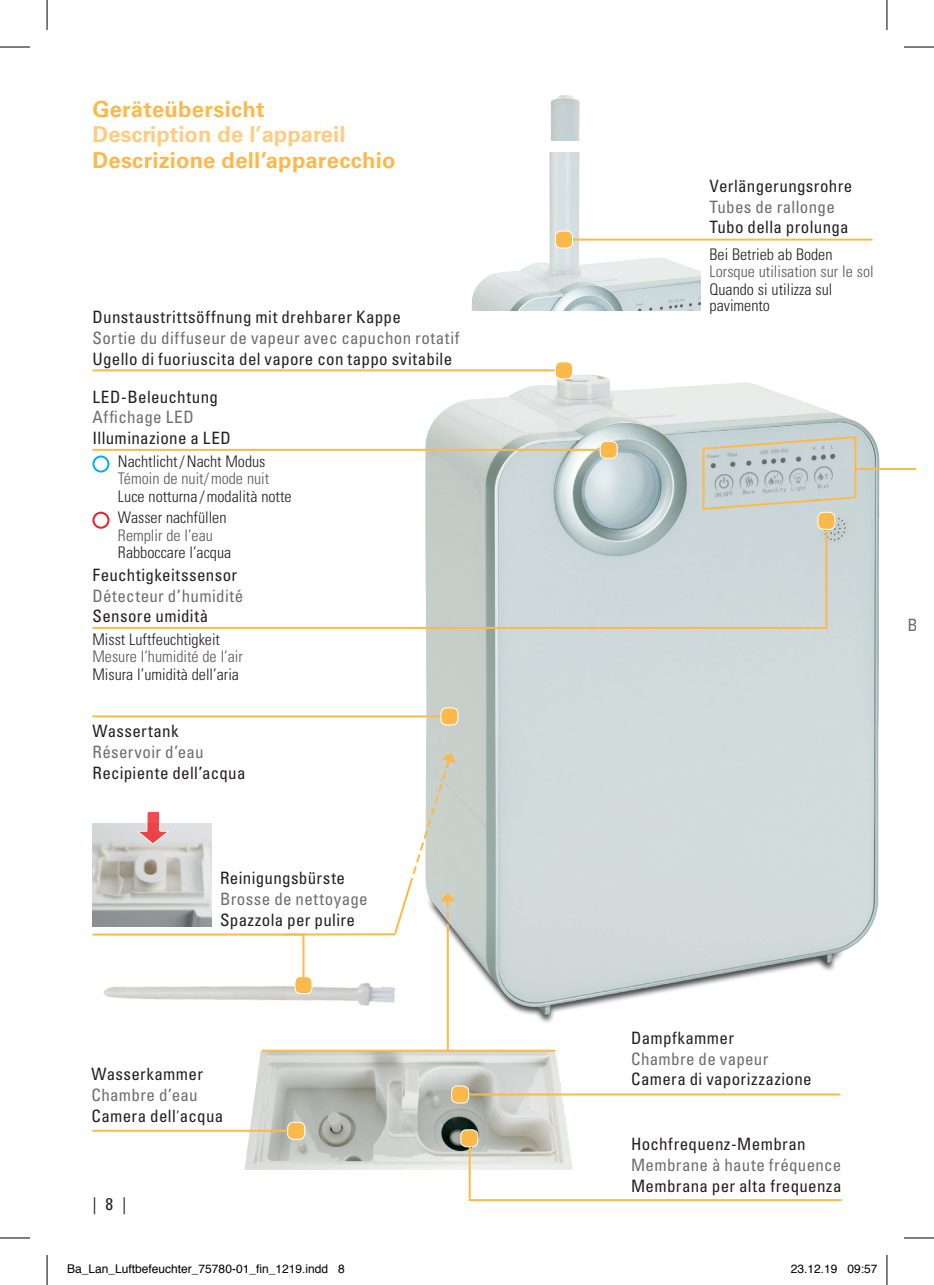
<style>
.page{position:relative;width:934px;height:1285px;background:#fff}
.page>*{position:absolute;margin:0;border:0;box-sizing:border-box;transform-origin:0 0}
.t1{font:700 22px "Univers LT Std";letter-spacing:.01em;color:#fcb94b}
.t2{font:700 22px "Univers LT Std";color:#fecc81}
.t3{font:condensed 17px/20.8px "Univers LT Std";letter-spacing:.02em;color:#231f20}
.t4{font:condensed 17px "Univers LT Std";letter-spacing:.02em;color:#6c6d70}
.t5{font:300 condensed 16px/16px "Univers LT Std";color:#231f20}
.t6{font:300 condensed 16px "Univers LT Std";color:#57585a}
.t7{font:12px "Helvetica";color:#000}
.s1{color:#6c6d70}
.s2{font-weight:300;font-size:16px}
</style>
<div class="page">
<img style="left:402px;top:371px;width:478px;height:662px">
<hr style="left:855px;top:468px;width:59px;height:2px;background:#fcb94b">
<img style="left:550px;top:95px;width:30px;height:45px">
<img style="left:244px;top:1051px;width:332px;height:119px">
<hr style="left:92px;top:1129px;width:205px;height:2px;background:#fcb94b">
<div style="left:287px;top:1122px;width:17px;height:17px;background:#fcb94b;border-radius:6px"></div>
<div style="left:287px;top:1121px;width:18px;height:18px;border:1px solid #fff;border-radius:6px"></div>
<svg style="left:467px;top:1135px;width:375px;height:67px"></svg>
<div style="left:460px;top:1129px;width:17px;height:17px;background:#fcb94b;border-radius:6px"></div>
<div style="left:460px;top:1129px;width:18px;height:18px;border:1px solid #fff;border-radius:6px"></div>
<hr style="left:459px;top:1093px;width:381px;height:2px;background:#fcb94b">
<div style="left:451px;top:1086px;width:17px;height:17px;background:#fcb94b;border-radius:6px"></div>
<div style="left:451px;top:1085px;width:18px;height:18px;border:1px solid #fff;border-radius:6px"></div>
<hr style="left:92px;top:715px;width:358px;height:2px;background:#fcb94b">
<div style="left:441px;top:708px;width:17px;height:17px;background:#fcb94b;border-radius:6px"></div>
<div style="left:440px;top:707px;width:18px;height:18px;border:1px solid #fff;border-radius:6px"></div>
<img style="left:103px;top:965px;width:304px;height:60px">
<hr style="left:92px;top:449px;width:516px;height:2px;background:#fcb94b">
<div style="left:600px;top:441px;width:17px;height:17px;background:#fcb94b;border-radius:6px"></div>
<div style="left:599px;top:441px;width:18px;height:18px;border:1px solid #fff;border-radius:6px"></div>
<div style="left:92px;top:512px;width:17px;height:17px;border:2px solid #ee1d23;border-radius:50%"></div>
<div style="left:92px;top:455px;width:17px;height:17px;border:2px solid #00aeef;border-radius:50%"></div>
<svg style="left:92px;top:524px;width:736px;height:106px"></svg>
<div style="left:817px;top:512px;width:17px;height:17px;background:#fcb94b;border-radius:6px"></div>
<div style="left:817px;top:512px;width:18px;height:18px;border:1px solid #fff;border-radius:6px"></div>
<hr style="left:446px;top:923px;width:2px;height:127px;background:#fcb94b">
<hr style="left:262px;top:1049px;width:293px;height:2px;background:#fcb94b">
<hr style="left:283px;top:933px;width:112px;height:2px;background:#fcb94b">
<hr style="left:92px;top:369px;width:470px;height:2px;background:#fcb94b">
<svg style="left:701px;top:435px;width:155px;height:76px;background:#c7cdc7"></svg>
<div style="left:555px;top:362px;width:17px;height:17px;background:#fcb94b;border-radius:6px"></div>
<div style="left:554px;top:361px;width:18px;height:18px;border:1px solid #fff;border-radius:6px"></div>
<img style="left:472px;top:152px;width:228px;height:159px">
<hr style="left:561px;top:239px;width:310px;height:2px;background:#fcb94b">
<div style="left:555px;top:231px;width:17px;height:17px;background:#fcb94b;border-radius:6px"></div>
<div style="left:554px;top:231px;width:18px;height:18px;border:1px solid #fff;border-radius:6px"></div>
<img style="left:92px;top:824px;width:119px;height:102px">
<div style="left:295px;top:976px;width:17px;height:17px;background:#fcb94b;border-radius:6px"></div>
<div style="left:294px;top:976px;width:18px;height:18px;border:1px solid #fff;border-radius:6px"></div>
<svg style="left:92px;top:933px;width:213px;height:52px"></svg>
<svg style="left:392px;top:753px;width:64px;height:183px"></svg>
<svg style="left:137px;top:811px;width:34px;height:34px"></svg>
<hr style="left:0;top:47px;width:30px;height:1px;background:#000">
<hr style="left:903px;top:47px;width:30px;height:1px;background:#000">
<hr style="left:0;top:1237px;width:30px;height:1px;background:#000">
<hr style="left:903px;top:1237px;width:30px;height:1px;background:#000">
<hr style="left:47px;top:0;width:1px;height:30px;background:#000">
<hr style="left:47px;top:1255px;width:1px;height:30px;background:#000">
<hr style="left:886px;top:0;width:1px;height:30px;background:#000">
<hr style="left:886px;top:1255px;width:1px;height:30px;background:#000">
<p class="t1" style="left:92px;top:96px;width:174px">Geräteübersicht</p>
<p class="t2" style="left:92px;top:122px;width:254px">Description de l’appareil</p>
<p class="t1" style="left:92px;top:147px;width:304px">Descrizione dell’apparecchio</p>
<p class="t3" style="left:92px;top:306px;width:310px">Dunstaustrittsöffnung mit drehbarer Kappe</p>
<p class="t4" style="left:92px;top:327px;width:368px">Sortie du diffuseur de vapeur avec capuchon rotatif</p>
<p class="t3" style="left:92px;top:348px;width:361px">Ugello di fuoriuscita del vapore con tappo svitabile</p>
<p class="t3" style="left:92px;top:386px;width:127px">LED-Beleuchtung</p>
<p class="t4" style="left:92px;top:407px;width:103px">Affichage LED</p>
<p class="t3" style="left:92px;top:427px;width:140px">Illuminazione a LED</p>
<p class="t5" style="left:118px;top:453px;width:149px">Nachtlicht/Nacht Modus</p>
<p class="t6" style="left:118px;top:469px;width:153px">Témoin de nuit/mode nuit</p>
<p class="t5" style="left:118px;top:488px;width:175px">Luce notturna /modalità notte</p>
<p class="t5" style="left:118px;top:509px;width:110px">Wasser nachfüllen</p>
<p class="t6" style="left:118px;top:525px;width:96px">Remplir de l’eau</p>
<p class="t5" style="left:118px;top:544px;width:115px">Rabboccare l’acqua</p>
<p class="t3" style="left:92px;top:564px;width:146px">Feuchtigkeitssensor</p>
<p class="t4" style="left:92px;top:585px;width:152px">Détecteur d’humidité</p>
<p class="t3" style="left:92px;top:605px;width:117px">Sensore umidità</p>
<p class="t5" style="left:92px;top:631px;width:129px">Misst Luftfeuchtigkeit</p>
<p class="t6" style="left:92px;top:647px;width:152px">Mesure l’humidité de l’air</p>
<p class="t5" style="left:92px;top:666px;width:148px">Misura l’umidità dell’aria</p>
<p class="t3" style="left:92px;top:720px;width:88px">Wassertank</p>
<p class="t4" style="left:92px;top:741px;width:113px">Réservoir d’eau</p>
<p class="t3" style="left:92px;top:762px;width:154px">Recipiente dell’acqua</p>
<p class="t3" style="left:220px;top:867px;width:126px">Reinigungsbürste</p>
<p class="t4" style="left:220px;top:888px;width:149px">Brosse de nettoyage</p>
<p class="t3" style="left:220px;top:909px;width:136px">Spazzola per pulire</p>
<p class="t3" style="left:91px;top:1063px;width:113px">Wasserkammer</p>
<p class="t3" style="left:91px;top:1084px;width:133px"><span class="s1">Chambre d’eau<br></span>Camera dell<span class="s2">’</span>acqua</p>
<p class="t3" style="left:92px;top:1193px;width:36px">|8|</p>
<p class="t3" style="left:709px;top:175px;width:144px">Verlängerungsrohre</p>
<p class="t4" style="left:709px;top:196px;width:127px">Tubes de rallonge</p>
<p class="t3" style="left:709px;top:217px;width:141px">Tubo della prolunga</p>
<p class="t5" style="left:709px;top:246px;width:124px">Bei Betrieb ab Boden</p>
<p class="t6" style="left:709px;top:262px;width:165px">Lorsque utilisation sur le sol</p>
<p class="t5" style="left:709px;top:281px;width:124px">Quando si utilizza sul pavimento</p>
<p class="t3" style="left:630px;top:1027px;width:104px">Dampfkammer</p>
<p class="t4" style="left:630px;top:1047px;width:139px">Chambre de vapeur</p>
<p class="t3" style="left:630px;top:1068px;width:182px">Camera di vaporizzazione</p>
<p class="t3" style="left:630px;top:1133px;width:176px">Hochfrequenz-Membran</p>
<p class="t4" style="left:630px;top:1154px;width:212px">Membrane à haute fréquence</p>
<p class="t3" style="left:630px;top:1174px;width:212px">Membrana per alta frequenza</p>
<p class="t7" style="left:67px;top:1259px;width:279px">Ba_Lan_Luftbefeuchter_75780-01_fin_1219.indd 8</p>
<p class="t7" style="left:790px;top:1259px;width:88px">23.12.19 09:57</p>
</div>
